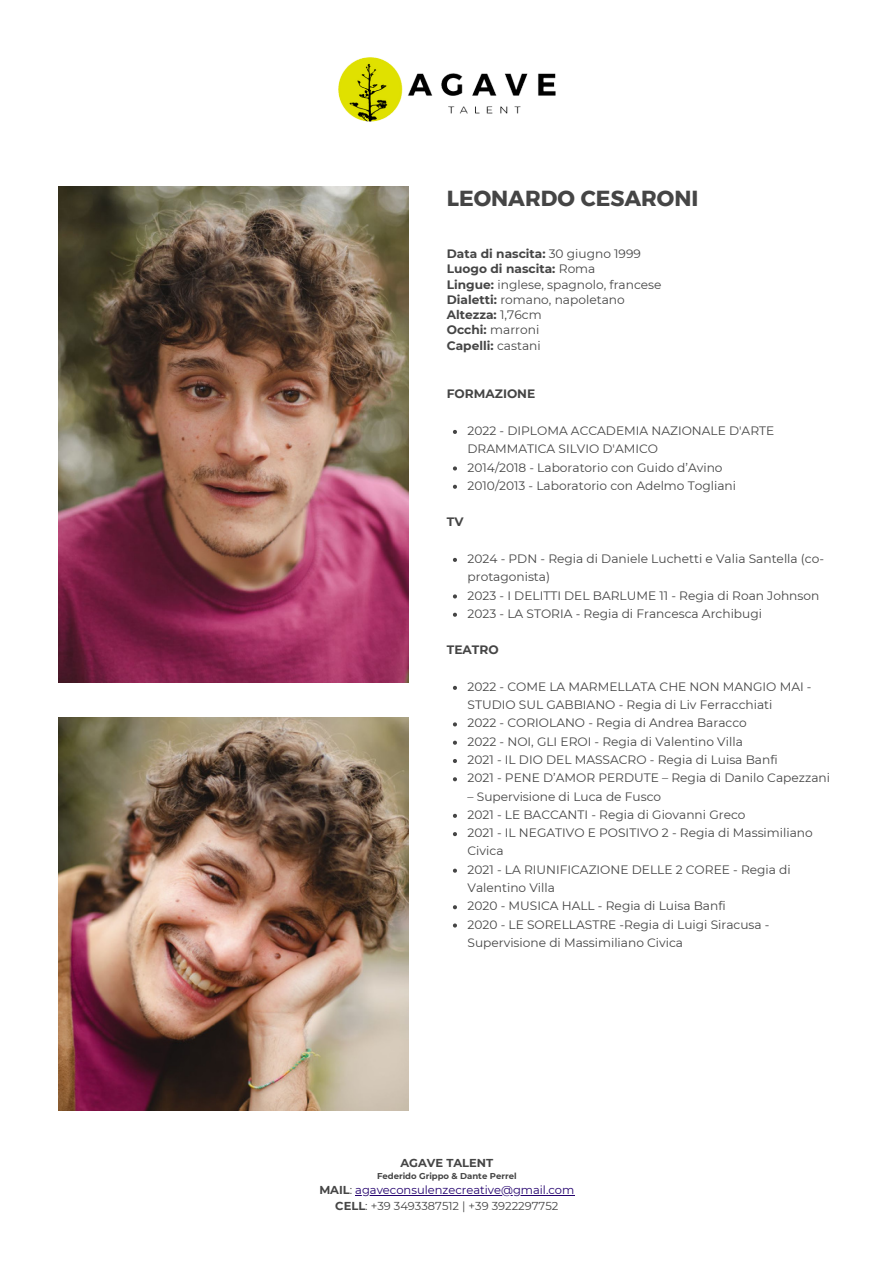
<style>
.page{position:relative;width:894px;height:1264px;background:#fff}
.page>*{position:absolute;margin:0;border:0;box-sizing:border-box;transform-origin:0 0}
.t1{font:21.75px "Kief Montaser Bold";color:#454545}
.t2{font:12.15px/18.3px "Montserrat";color:#454545}
.t3{font:700 12.15px "Montserrat";color:#454545}
.t4{font:11.55px "Montserrat";color:#23006d}
.t5{font:11.55px "Montserrat";color:#454545}
.t6{font:700 11.55px "Montserrat";color:#454545}
.t7{font:700 8.55px "Montserrat";color:#454545}
.s1{font-weight:400}
.s2{font-weight:700}
.s3{font-weight:700;color:#454545}
.s4{color:#454545}
</style>
<div class="page">
<img style="left:338px;top:57px;width:217px;height:64px">
<img style="left:58px;top:717px;width:350px;height:393px">
<img style="left:58px;top:186px;width:350px;height:497px">
<svg style="left:453px;top:430px;width:4px;height:4px"></svg>
<svg style="left:453px;top:466px;width:4px;height:4px"></svg>
<svg style="left:453px;top:485px;width:4px;height:4px"></svg>
<svg style="left:453px;top:558px;width:4px;height:4px"></svg>
<svg style="left:453px;top:594px;width:4px;height:4px"></svg>
<svg style="left:453px;top:612px;width:4px;height:4px"></svg>
<svg style="left:453px;top:686px;width:4px;height:4px"></svg>
<svg style="left:453px;top:722px;width:4px;height:4px"></svg>
<svg style="left:453px;top:740px;width:4px;height:4px"></svg>
<svg style="left:453px;top:759px;width:4px;height:4px"></svg>
<svg style="left:453px;top:777px;width:4px;height:4px"></svg>
<svg style="left:453px;top:813px;width:4px;height:4px"></svg>
<svg style="left:453px;top:832px;width:4px;height:4px"></svg>
<svg style="left:453px;top:868px;width:4px;height:4px"></svg>
<svg style="left:453px;top:905px;width:4px;height:4px"></svg>
<svg style="left:453px;top:923px;width:4px;height:4px"></svg>
<hr style="left:355px;top:1194px;width:219px;height:1px;background:#23006d">
<h1 class="t1" style="left:446px;top:185px;width:253px">LEONARDO CESARONI</h1>
<p class="t3" style="left:446px;top:246px;width:195px">Data di nascita: <span class="s1">30 giugno 1999</span></p>
<p class="t3" style="left:446px;top:262px;width:150px">Luogo di nascita: <span class="s1">Roma</span></p>
<p class="t2" style="left:446px;top:275px;width:216px"><span class="s2">Lingue:</span> inglese, spagnolo, francese</p>
<p class="t2" style="left:446px;top:290px;width:179px"><span class="s2">Dialetti:</span> romano, napoletano</p>
<p class="t3" style="left:446px;top:307px;width:96px">Altezza: <span class="s1">1,76cm</span></p>
<p class="t2" style="left:446px;top:321px;width:94px"><span class="s2">Occhi:</span> marroni</p>
<p class="t3" style="left:446px;top:338px;width:95px">Capelli: <span class="s1">castani</span></p>
<h2 class="t3" style="left:446px;top:386px;width:90px">FORMAZIONE</h2>
<p class="t2" style="left:467px;top:421px;width:308px">2022 - DIPLOMA ACCADEMIA NAZIONALE D'ARTE<br>DRAMMATICA SILVIO D'AMICO</p>
<p class="t2" style="left:467px;top:458px;width:256px">2014/2018 - Laboratorio con Guido d’Avino</p>
<p class="t2" style="left:467px;top:476px;width:270px">2010/2013 - Laboratorio con Adelmo Togliani</p>
<h2 class="t3" style="left:446px;top:514px;width:18px">TV</h2>
<p class="t2" style="left:467px;top:549px;width:358px">2024 - PDN - Regia di Daniele Luchetti e Valia Santella (co&shy;protagonista)</p>
<p class="t2" style="left:467px;top:586px;width:353px">2023 - I DELITTI DEL BARLUME 11 - Regia di Roan Johnson</p>
<p class="t2" style="left:467px;top:604px;width:296px">2023 - LA STORIA - Regia di Francesca Archibugi</p>
<h2 class="t3" style="left:446px;top:642px;width:53px">TEATRO</h2>
<p class="t2" style="left:467px;top:677px;width:345px">2022 - COME LA MARMELLATA CHE NON MANGIO MAI -<br>STUDIO SUL GABBIANO - Regia di Liv Ferracchiati</p>
<p class="t2" style="left:467px;top:714px;width:281px">2022 - CORIOLANO - Regia di Andrea Baracco</p>
<p class="t2" style="left:467px;top:732px;width:277px">2022 - NOI, GLI EROI - Regia di Valentino Villa</p>
<p class="t2" style="left:467px;top:750px;width:311px">2021 - IL DIO DEL MASSACRO - Regia di Luisa Banfi</p>
<p class="t2" style="left:467px;top:768px;width:364px">2021 - PENE D’AMOR PERDUTE – Regia di Danilo Capezzani</p>
<p class="t2" style="left:467px;top:787px;width:195px">– Supervisione di Luca de Fusco</p>
<p class="t2" style="left:467px;top:805px;width:279px">2021 - LE BACCANTI - Regia di Giovanni Greco</p>
<p class="t2" style="left:467px;top:823px;width:346px">2021 - IL NEGATIVO E POSITIVO 2 - Regia di Massimiliano<br>Civica</p>
<p class="t2" style="left:467px;top:860px;width:324px">2021 - LA RIUNIFICAZIONE DELLE 2 COREE - Regia di<br>Valentino Villa</p>
<p class="t2" style="left:467px;top:896px;width:260px">2020 - MUSICA HALL - Regia di Luisa Banfi</p>
<p class="t2" style="left:467px;top:915px;width:303px">2020 - LE SORELLASTRE -Regia di Luigi Siracusa -<br>Supervisione di Massimiliano Civica</p>
<p class="t6" style="left:400px;top:1156px;width:94px">AGAVE TALENT</p>
<p class="t7" style="left:377px;top:1171px;width:141px">Federido Grippo &amp; Dante Perrel</p>
<p class="t4" style="left:319px;top:1182px;width:256px"><span class="s3">MAIL</span><span class="s4">:</span> agaveconsulenzecreative@gmail.com</p>
<p class="t5" style="left:335px;top:1198px;width:224px"><span class="s2">CELL</span>: +39 3493387512 | +39 3922297752</p>
</div>
